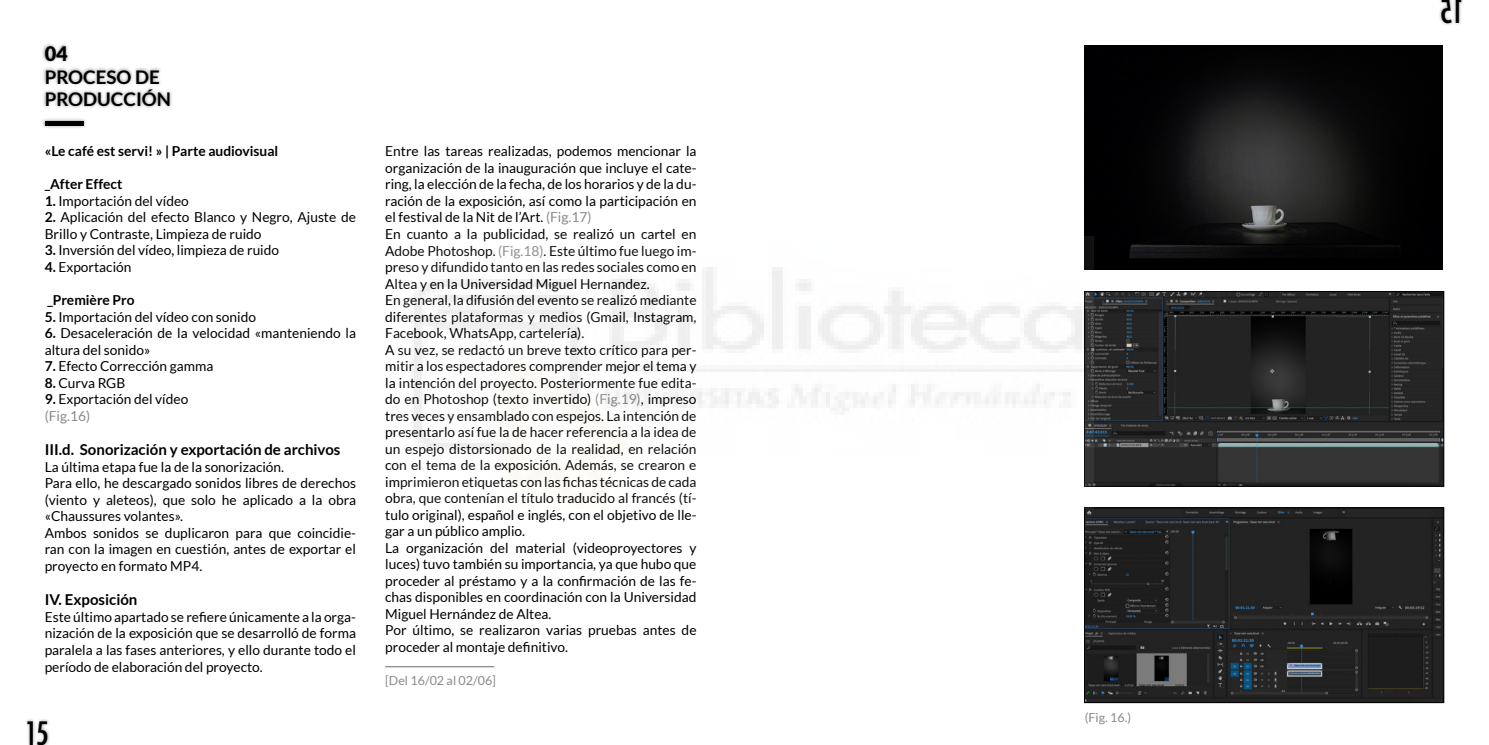
<style>
.page{position:relative;width:1489px;height:745px;background:#fff}
.page>*{position:absolute;margin:0;border:0;box-sizing:border-box;transform-origin:0 0}
.t1{font:500 condensed 31.25px "Futura";color:#000}
.t2{font:900 20px "Lato";color:#000}
.t3{font:700 18.75px/22.5px "Lato";color:#000}
.t4{font:700 15px "Lato";color:#000}
.t5{font:13.75px/16.5px "Lato";color:#000}
.t6{font:700 13.75px "Lato";color:#000}
.t7{font:12.5px "Lato";color:#8a8989}
.s1{font-weight:700}
.s2{color:#8a8989}
</style>
<div class="page">
<div style="left:1437px;top:0;width:27px;height:27px;background:#000;opacity:.4"></div>
<div style="left:24px;top:717px;width:27px;height:27px;background:#000;opacity:.4"></div>
<img style="left:1093px;top:293px;width:348px;height:191px">
<div style="left:1084px;top:291px;width:359px;height:195px;border:1px solid #000"></div>
<img style="left:1086px;top:509px;width:355px;height:191px">
<div style="left:1084px;top:507px;width:359px;height:195px;border:1px solid #000"></div>
<img style="left:1084px;top:45px;width:358px;height:224px">
<div style="left:41px;top:43px;width:132px;height:66px;background:#000;opacity:.4"></div>
<div style="left:41px;top:118px;width:46px;height:11px;background:#000;opacity:.4"></div>
<div style="left:45px;top:121px;width:38px;height:5px;background:#000"></div>
<hr style="left:385px;top:665px;width:109px;height:2px;background:#8a8989">
<img style="left:414px;top:236px;width:679px;height:272px">
<svg style="left:1441px;top:0;width:20px;height:23px"></svg>
<h2 class="t2" style="left:45px;top:42px;width:25px">04</h2>
<h3 class="t3" style="left:45px;top:65px;width:128px">PROCESO DE<br>PRODUCCIÓN</h3>
<p class="t6" style="left:45px;top:143px;width:235px">«Le café est servi! » | Parte audiovisual</p>
<p class="t6" style="left:45px;top:176px;width:79px">_After Effect</p>
<p class="t5" style="left:45px;top:192px;width:146px"><span class="s1">1.</span> Importación del vídeo</p>
<p class="t5" style="left:45px;top:209px;width:313px"><span class="s1">2.</span> Aplicación del efecto Blanco y Negro, Ajuste de<br>Brillo y Contraste, Limpieza de ruido</p>
<p class="t5" style="left:45px;top:242px;width:236px"><span class="s1">3.</span> Inversión del vídeo, limpieza de ruido</p>
<p class="t5" style="left:45px;top:258px;width:88px"><span class="s1">4.</span> Exportación</p>
<p class="t6" style="left:47px;top:292px;width:89px">_Première Pro</p>
<p class="t5" style="left:45px;top:308px;width:213px"><span class="s1">5.</span> Importación del vídeo con sonido</p>
<p class="t5" style="left:45px;top:324px;width:313px"><span class="s1">6.</span> Desaceleración de la velocidad «manteniendo la altura del sonido»</p>
<p class="t5" style="left:45px;top:357px;width:170px"><span class="s1">7.</span> Efecto Corrección gamma</p>
<p class="t5" style="left:45px;top:374px;width:82px"><span class="s1">8.</span> Curva RGB</p>
<p class="t5" style="left:45px;top:390px;width:145px"><span class="s1">9.</span> Exportación del vídeo <span class="s2">(Fig.16)</span></p>
<p class="t4" style="left:45px;top:441px;width:297px">III.d. Sonorización y exportación de archivos</p>
<p class="t5" style="left:45px;top:458px;width:313px">La última etapa fue la de la sonorización.<br>Para ello, he descargado sonidos libres de derechos (viento y aleteos), que solo he aplicado a la obra «Chaussures volantes».<br>Ambos sonidos se duplicaron para que coincidie&shy;ran con la imagen en cuestión, antes de exportar el proyecto en formato MP4.</p>
<p class="t4" style="left:45px;top:591px;width:94px">IV. Exposición</p>
<p class="t5" style="left:45px;top:608px;width:313px;text-align:justify">Este último apartado se refiere únicamente a la orga&shy;nización de la exposición que se desarrolló de forma paralela a las fases anteriores, y ello durante todo el período de elaboración del proyecto.</p>
<h1 class="t1" style="left:25px;top:712px;width:25px">15</h1>
<p class="t5" style="left:385px;top:143px;width:313px">Entre las tareas realizadas, podemos mencionar la organización de la inauguración que incluye el cate&shy;ring, la elección de la fecha, de los horarios y de la du&shy;ración de la exposición, así como la participación en el festival de la Nit de l’Art. <span class="s2">(Fig.17)<br></span>En cuanto a la publicidad, se realizó un cartel en Adobe Photoshop. <span class="s2">(Fig.18)</span>. Este último fue luego im&shy;preso y difundido tanto en las redes sociales como en Altea y en la Universidad Miguel Hernandez.<br>En general, la difusión del evento se realizó mediante diferentes plataformas y medios (Gmail, Instagram, Facebook, WhatsApp, cartelería).<br>A su vez, se redactó un breve texto crítico para per&shy;mitir a los espectadores comprender mejor el tema y la intención del proyecto. Posteriormente fue edita&shy;do en Photoshop (texto invertido) <span class="s2">(Fig.19)</span>, impreso tres veces y ensamblado con espejos. La intención de presentarlo así fue la de hacer referencia a la idea de un espejo distorsionado de la realidad, en relación con el tema de la exposición. Además, se crearon e imprimieron etiquetas con las fichas técnicas de cada obra, que contenían el título traducido al francés (tí&shy;tulo original), español e inglés, con el objetivo de lle&shy;gar a un público amplio.<br>La organización del material (videoproyectores y luces) tuvo también su importancia, ya que hubo que proceder al préstamo y a la confirmación de las fe&shy;chas disponibles en coordinación con la Universidad Miguel Hernández de Altea.<br>Por último, se realizaron varias pruebas antes de proceder al montaje definitivo.</p>
<p class="t7" style="left:385px;top:673px;width:112px">[Del 16/02 al 02/06]</p>
<p class="t7" style="left:1084px;top:709px;width:48px">(Fig. 16.)</p>
</div>
